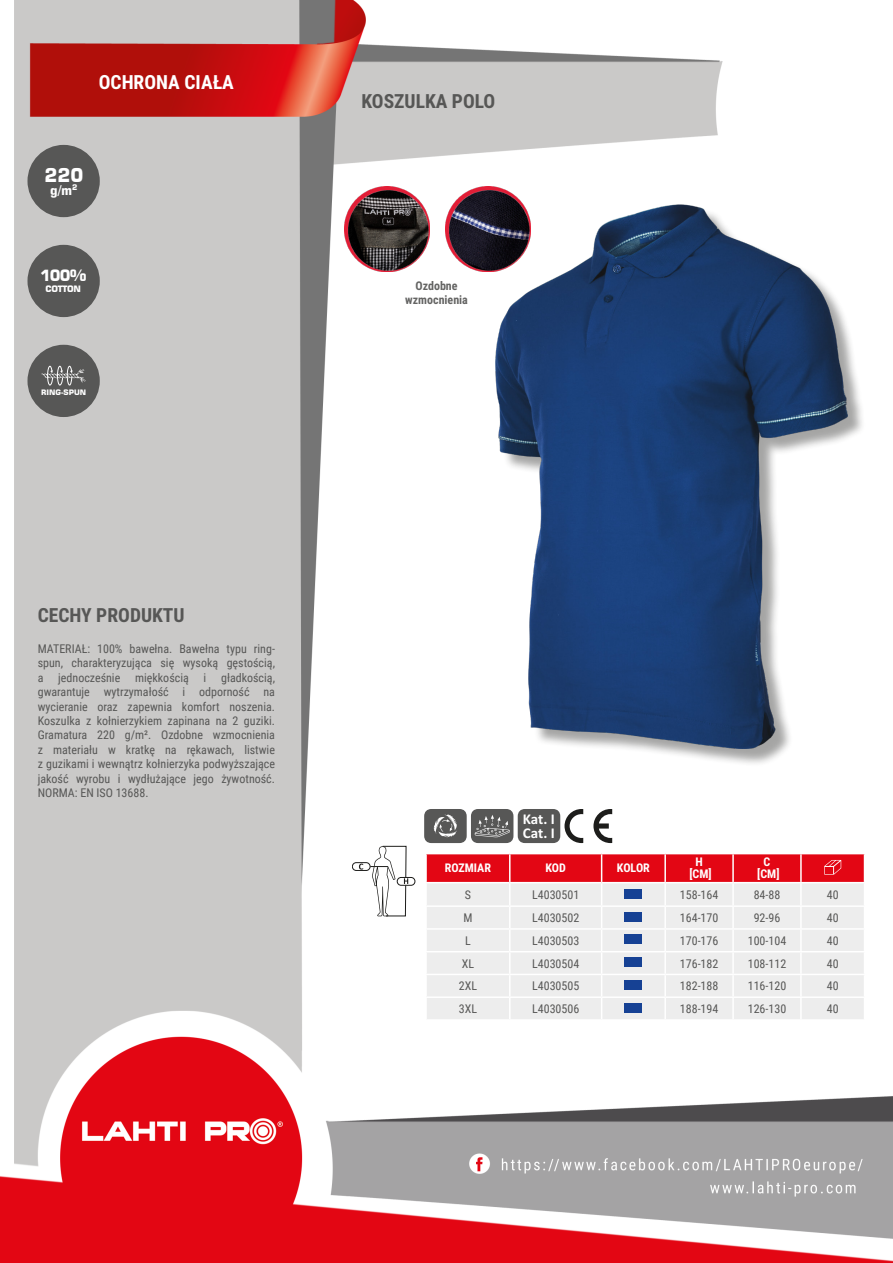
<style>
.page{position:relative;width:893px;height:1263px;background:#fff}
.page>*{position:absolute;margin:0;border:0;box-sizing:border-box;transform-origin:0 0}
.MateriaĹ__CECHY{font:700 19.5px "Roboto Condensed";color:#575756}
.Lewo_bez_dzielenia{font:700 19.5px "Roboto Condensed";color:#575756}
.Center{font:700 19.5px "Roboto Condensed";color:#fff}
.t1{font:700 18.75px "Square 721 BT";color:#fff}
.t2{font:700 15.45px "Square 721 BT";color:#fff}
.t3{font:700 15px/13.8px "Calibri Profix";color:#fff}
.t4{font:700 13.05px "Square 721 BT";color:#fff}
.Opisy{font:12px/14.4px "Roboto Condensed";color:#575756;text-align:justify}
.Center-2{font:12px "Roboto Condensed";color:#575756}
.Indeks{font:12px "Roboto Condensed";color:#575756}
.Ĺšrodek{font:700 12px/14.4px "Roboto Condensed";color:#646463;text-align:center}
.Tabelka_nagĹ_Ăłwek{font:700 12px "Roboto Condensed";color:#fff}
.Ĺšrodek__wymuszenie{font:700 12px "Roboto Condensed";color:#fff}
.Ĺšrodek_bez_dzieleni{font:700 12px "Roboto Condensed";letter-spacing:-.005em;color:#fff}
.t5{font:700 8.85px "Square 721 BT";letter-spacing:-.05em;color:#fff}
.t6{font:700 7.5px "Square 721 BT";color:#fff}
</style>
<div class="page">
<img style="left:0;top:0;width:893px;height:1263px">
<div style="left:27px;top:145px;width:73px;height:72px;background:#575756;border-radius:50%"></div>
<div style="left:27px;top:245px;width:73px;height:72px;background:#575756;border-radius:50%"></div>
<div style="left:27px;top:345px;width:73px;height:72px;background:#575756;border-radius:50%"></div>
<div style="left:498px;top:207px;width:368px;height:560px;background:#1d1d1b;opacity:.4"></div>
<img style="left:496px;top:204px;width:352px;height:544px">
<hr style="left:425px;top:854px;width:2px;height:28px;background:#fff">
<hr style="left:425px;top:883px;width:2px;height:22px;background:#fff">
<hr style="left:425px;top:907px;width:2px;height:21px;background:#fff">
<hr style="left:425px;top:930px;width:2px;height:21px;background:#fff">
<hr style="left:425px;top:952px;width:2px;height:22px;background:#fff">
<hr style="left:425px;top:975px;width:2px;height:21px;background:#fff">
<hr style="left:425px;top:998px;width:2px;height:21px;background:#fff">
<hr style="left:425px;top:853px;width:85px;height:1px;background:#fff">
<hr style="left:425px;top:882px;width:85px;height:1px;background:#fff">
<hr style="left:425px;top:905px;width:85px;height:2px;background:#fff">
<hr style="left:425px;top:928px;width:85px;height:2px;background:#fff">
<hr style="left:425px;top:951px;width:85px;height:1px;background:#fff">
<hr style="left:425px;top:974px;width:85px;height:1px;background:#fff">
<hr style="left:425px;top:996px;width:85px;height:2px;background:#fff">
<hr style="left:425px;top:1019px;width:85px;height:2px;background:#fff">
<hr style="left:510px;top:1019px;width:92px;height:2px;background:#fff">
<hr style="left:602px;top:1019px;width:63px;height:2px;background:#fff">
<hr style="left:665px;top:1019px;width:68px;height:2px;background:#fff">
<hr style="left:733px;top:1019px;width:68px;height:2px;background:#fff">
<hr style="left:801px;top:1019px;width:64px;height:2px;background:#fff">
<svg style="left:426px;top:853px;width:439px;height:166px;background:#ecc8ca"></svg>
<div style="left:625px;top:889px;width:17px;height:10px;background:#164194"></div>
<div style="left:625px;top:912px;width:17px;height:9px;background:#164194"></div>
<div style="left:625px;top:934px;width:17px;height:10px;background:#164194"></div>
<div style="left:625px;top:957px;width:17px;height:10px;background:#164194"></div>
<div style="left:625px;top:980px;width:17px;height:10px;background:#164194"></div>
<div style="left:625px;top:1003px;width:17px;height:10px;background:#164194"></div>
<div style="left:424px;top:809px;width:43px;height:34px;background:#575756;border-radius:7px"></div>
<svg style="left:433px;top:814px;width:24px;height:24px"></svg>
<div style="left:471px;top:809px;width:42px;height:34px;background:#575756;border-radius:7px"></div>
<svg style="left:475px;top:815px;width:35px;height:22px"></svg>
<div style="left:518px;top:809px;width:42px;height:34px;background:#575756;border-radius:7px"></div>
<svg style="left:593px;top:809px;width:19px;height:34px"></svg>
<svg style="left:564px;top:809px;width:19px;height:34px"></svg>
<svg style="left:41px;top:366px;width:45px;height:20px"></svg>
<div style="left:352px;top:862px;width:18px;height:9px;background:#fff;border:1px solid #1d1d1b;border-radius:4px"></div>
<svg style="left:359px;top:863px;width:4px;height:6px"></svg>
<svg style="left:397px;top:877px;width:18px;height:8px"></svg>
<svg style="left:370px;top:846px;width:38px;height:70px"></svg>
<img style="left:445px;top:187px;width:85px;height:85px">
<img style="left:344px;top:187px;width:85px;height:85px">
<p class="Center" style="left:99px;top:69px;width:137px">OCHRONA CIAŁA</p>
<p class="t1" style="left:44px;top:163px;width:40px">220</p>
<p class="t4" style="left:50px;top:182px;width:29px">g/m<sup>2</sup></p>
<p class="t2" style="left:40px;top:266px;width:48px">100%</p>
<p class="t5" style="left:46px;top:284px;width:37px">COTTON</p>
<p class="t6" style="left:41px;top:388px;width:47px">RING-SPUN</p>
<p class="MateriaĹ__CECHY" style="left:38px;top:601px;width:148px">CECHY PRODUKTU</p>
<p class="Opisy" style="left:38px;top:641px;width:239px">MATERIAŁ: 100% bawełna. Bawełna typu ring&shy;spun, charakteryzująca się wysoką gęstością, a jednocześnie miękkością i gładkością, gwarantuje wytrzymałość i odporność na wycieranie oraz zapewnia komfort noszenia.<br>Koszulka z kołnierzykiem zapinana na 2 guziki.<br>Gramatura 220 g/m². Ozdobne wzmocnienia z materiału w kratkę na rękawach, listwie z guzikami i wewnątrz kołnierzyka podwyższające jakość wyrobu i wydłużające jego żywotność.<br>NORMA: EN ISO 13688.</p>
<p class="Lewo_bez_dzielenia" style="left:361px;top:88px;width:135px">KOSZULKA POLO</p>
<p class="Ĺšrodek" style="left:405px;top:278px;width:64px">Ozdobne wzmocnienia</p>
<p class="t3" style="left:523px;top:811px;width:34px">Kat. I<br>Cat. I</p>
<p class="Tabelka_nagĹ_Ăłwek" style="left:445px;top:860px;width:48px">ROZMIAR</p>
<p class="Tabelka_nagĹ_Ăłwek" style="left:545px;top:860px;width:22px">KOD</p>
<p class="Ĺšrodek_bez_dzieleni" style="left:617px;top:860px;width:34px">KOLOR</p>
<p class="Ĺšrodek_bez_dzieleni" style="left:695px;top:854px;width:9px">H</p>
<p class="Ĺšrodek__wymuszenie" style="left:689px;top:866px;width:24px">[CM]</p>
<p class="Ĺšrodek_bez_dzieleni" style="left:764px;top:854px;width:8px">C</p>
<p class="Ĺšrodek__wymuszenie" style="left:757px;top:866px;width:24px">[CM]</p>
<p class="Center-2" style="left:465px;top:886px;width:8px">S</p>
<p class="Indeks" style="left:532px;top:886px;width:49px">L4030501</p>
<p class="Center-2" style="left:680px;top:886px;width:40px">158-164</p>
<p class="Center-2" style="left:754px;top:886px;width:28px">84-88</p>
<p class="Center-2" style="left:827px;top:886px;width:13px">40</p>
<p class="Center-2" style="left:463px;top:909px;width:11px">M</p>
<p class="Indeks" style="left:532px;top:909px;width:49px">L4030502</p>
<p class="Center-2" style="left:680px;top:909px;width:40px">164-170</p>
<p class="Center-2" style="left:754px;top:909px;width:28px">92-96</p>
<p class="Center-2" style="left:827px;top:909px;width:13px">40</p>
<p class="Center-2" style="left:465px;top:932px;width:7px">L</p>
<p class="Indeks" style="left:532px;top:932px;width:49px">L4030503</p>
<p class="Center-2" style="left:680px;top:932px;width:40px">170-176</p>
<p class="Center-2" style="left:748px;top:932px;width:40px">100-104</p>
<p class="Center-2" style="left:827px;top:932px;width:13px">40</p>
<p class="Center-2" style="left:462px;top:955px;width:14px">XL</p>
<p class="Indeks" style="left:532px;top:955px;width:49px">L4030504</p>
<p class="Center-2" style="left:680px;top:955px;width:40px">176-182</p>
<p class="Center-2" style="left:748px;top:955px;width:40px">108-112</p>
<p class="Center-2" style="left:827px;top:955px;width:13px">40</p>
<p class="Center-2" style="left:459px;top:978px;width:20px">2XL</p>
<p class="Indeks" style="left:532px;top:978px;width:49px">L4030505</p>
<p class="Center-2" style="left:680px;top:978px;width:40px">182-188</p>
<p class="Center-2" style="left:748px;top:978px;width:40px">116-120</p>
<p class="Center-2" style="left:827px;top:978px;width:13px">40</p>
<p class="Center-2" style="left:459px;top:1000px;width:20px">3XL</p>
<p class="Indeks" style="left:532px;top:1000px;width:49px">L4030506</p>
<p class="Center-2" style="left:680px;top:1000px;width:40px">188-194</p>
<p class="Center-2" style="left:748px;top:1000px;width:40px">126-130</p>
<p class="Center-2" style="left:827px;top:1000px;width:13px">40</p>
</div>
